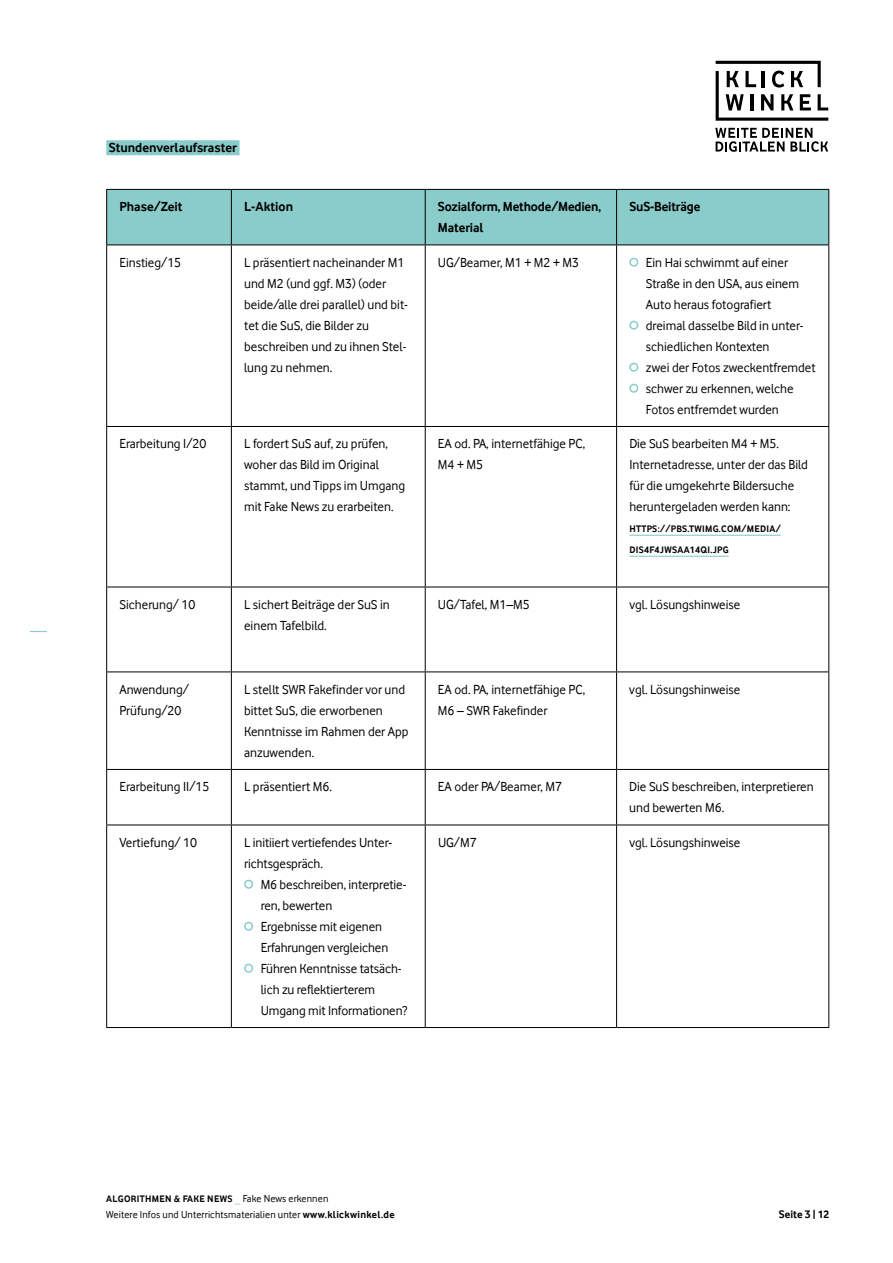
<style>
.page{position:relative;width:893px;height:1263px;background:#fff}
.page>*{position:absolute;margin:0;border:0;box-sizing:border-box;transform-origin:0 0}
.t1{font:13.5px/21px "Vodafone Rg";color:#000}
.t2{font:700 13.5px/21px "Vodafone Rg";letter-spacing:-.01em;color:#000}
.t3{font:700 11.25px "Vodafone Rg";color:#000}
.t4{font:10.5px "Vodafone Rg";letter-spacing:.01em;color:#000}
.t5{font:700 9.75px/21px "Vodafone Rg";letter-spacing:.03em;color:#000}
.s1{font-size:11.25px;color:#89ccca}
.s2{font-weight:400;font-size:10.5px}
.s3{font-weight:700}
</style>
<div class="page">
<svg style="left:30px;top:631px;width:17px;height:1px"></svg>
<svg style="left:715px;top:128px;width:113px;height:24px"></svg>
<svg style="left:716px;top:61px;width:112px;height:60px"></svg>
<div style="left:107px;top:190px;width:721px;height:55px;background:#89ccca"></div>
<hr style="left:106px;top:245px;width:1px;height:181px;background:#000">
<hr style="left:231px;top:245px;width:1px;height:181px;background:#000">
<hr style="left:425px;top:245px;width:1px;height:181px;background:#000">
<hr style="left:616px;top:245px;width:1px;height:181px;background:#000">
<hr style="left:828px;top:245px;width:1px;height:181px;background:#000">
<hr style="left:106px;top:426px;width:125px;height:1px;background:#000">
<hr style="left:106px;top:427px;width:1px;height:160px;background:#000">
<hr style="left:231px;top:426px;width:194px;height:1px;background:#000">
<hr style="left:231px;top:427px;width:1px;height:160px;background:#000">
<hr style="left:425px;top:426px;width:192px;height:1px;background:#000">
<hr style="left:425px;top:427px;width:1px;height:160px;background:#000">
<hr style="left:617px;top:426px;width:212px;height:1px;background:#000">
<hr style="left:616px;top:427px;width:1px;height:160px;background:#000">
<hr style="left:828px;top:427px;width:1px;height:160px;background:#000">
<hr style="left:106px;top:587px;width:125px;height:1px;background:#000">
<hr style="left:106px;top:587px;width:1px;height:84px;background:#000">
<hr style="left:231px;top:587px;width:194px;height:1px;background:#000">
<hr style="left:231px;top:587px;width:1px;height:84px;background:#000">
<hr style="left:425px;top:587px;width:192px;height:1px;background:#000">
<hr style="left:425px;top:587px;width:1px;height:84px;background:#000">
<hr style="left:617px;top:587px;width:212px;height:1px;background:#000">
<hr style="left:616px;top:587px;width:1px;height:84px;background:#000">
<hr style="left:828px;top:587px;width:1px;height:84px;background:#000">
<hr style="left:106px;top:671px;width:125px;height:1px;background:#000">
<hr style="left:106px;top:672px;width:1px;height:97px;background:#000">
<hr style="left:231px;top:671px;width:194px;height:1px;background:#000">
<hr style="left:231px;top:672px;width:1px;height:97px;background:#000">
<hr style="left:425px;top:671px;width:192px;height:1px;background:#000">
<hr style="left:425px;top:672px;width:1px;height:97px;background:#000">
<hr style="left:617px;top:671px;width:212px;height:1px;background:#000">
<hr style="left:616px;top:672px;width:1px;height:97px;background:#000">
<hr style="left:828px;top:672px;width:1px;height:97px;background:#000">
<hr style="left:106px;top:769px;width:125px;height:1px;background:#000">
<hr style="left:106px;top:770px;width:1px;height:55px;background:#000">
<hr style="left:231px;top:769px;width:194px;height:1px;background:#000">
<hr style="left:231px;top:770px;width:1px;height:55px;background:#000">
<hr style="left:425px;top:769px;width:192px;height:1px;background:#000">
<hr style="left:425px;top:770px;width:1px;height:55px;background:#000">
<hr style="left:617px;top:769px;width:212px;height:1px;background:#000">
<hr style="left:616px;top:770px;width:1px;height:55px;background:#000">
<hr style="left:828px;top:770px;width:1px;height:55px;background:#000">
<hr style="left:106px;top:825px;width:125px;height:1px;background:#000">
<hr style="left:106px;top:825px;width:1px;height:202px;background:#000">
<hr style="left:231px;top:825px;width:194px;height:1px;background:#000">
<hr style="left:231px;top:825px;width:1px;height:202px;background:#000">
<hr style="left:425px;top:825px;width:192px;height:1px;background:#000">
<hr style="left:425px;top:825px;width:1px;height:202px;background:#000">
<hr style="left:617px;top:825px;width:212px;height:1px;background:#000">
<hr style="left:616px;top:825px;width:1px;height:202px;background:#000">
<hr style="left:828px;top:825px;width:1px;height:202px;background:#000">
<hr style="left:106px;top:189px;width:125px;height:1px;background:#000">
<hr style="left:106px;top:190px;width:1px;height:55px;background:#000">
<hr style="left:231px;top:189px;width:194px;height:1px;background:#000">
<hr style="left:231px;top:190px;width:1px;height:55px;background:#000">
<hr style="left:425px;top:189px;width:192px;height:1px;background:#000">
<hr style="left:425px;top:190px;width:1px;height:55px;background:#000">
<hr style="left:617px;top:189px;width:212px;height:1px;background:#000">
<hr style="left:616px;top:190px;width:1px;height:55px;background:#000">
<hr style="left:828px;top:190px;width:1px;height:55px;background:#000">
<hr style="left:106px;top:245px;width:125px;height:1px;background:#000">
<hr style="left:231px;top:245px;width:194px;height:1px;background:#000">
<hr style="left:425px;top:245px;width:192px;height:1px;background:#000">
<hr style="left:617px;top:245px;width:212px;height:1px;background:#000">
<hr style="left:106px;top:1027px;width:125px;height:1px;background:#000">
<hr style="left:231px;top:1027px;width:194px;height:1px;background:#000">
<hr style="left:425px;top:1027px;width:192px;height:1px;background:#000">
<hr style="left:617px;top:1027px;width:212px;height:1px;background:#000">
<div style="left:629px;top:258px;width:9px;height:9px;border:2px solid #89ccca;border-radius:50%"></div>
<div style="left:629px;top:321px;width:9px;height:9px;border:2px solid #89ccca;border-radius:50%"></div>
<div style="left:629px;top:363px;width:9px;height:9px;border:2px solid #89ccca;border-radius:50%"></div>
<div style="left:629px;top:384px;width:9px;height:9px;border:2px solid #89ccca;border-radius:50%"></div>
<hr style="left:629px;top:535px;width:152px;height:1px;background:#89ccca">
<hr style="left:629px;top:556px;width:100px;height:1px;background:#89ccca">
<div style="left:244px;top:880px;width:9px;height:9px;border:2px solid #89ccca;border-radius:50%"></div>
<div style="left:244px;top:922px;width:9px;height:9px;border:2px solid #89ccca;border-radius:50%"></div>
<div style="left:244px;top:964px;width:9px;height:9px;border:2px solid #89ccca;border-radius:50%"></div>
<div style="left:106px;top:140px;width:134px;height:15px;background:#89ccca"></div>
<p class="t2" style="left:109px;top:136px;width:130px">Stundenverlaufsraster</p>
<p class="t2" style="left:119px;top:196px;width:65px">Phase/Zeit</p>
<p class="t2" style="left:244px;top:196px;width:51px">L-Aktion</p>
<p class="t2" style="left:438px;top:196px;width:165px">Sozialform, Methode/Medien,<br>Material</p>
<p class="t2" style="left:629px;top:196px;width:73px">SuS-Beiträge</p>
<p class="t1" style="left:119px;top:252px;width:63px">Einstieg/15</p>
<p class="t1" style="left:244px;top:252px;width:165px">L präsentiert nacheinander M1 und M2 (und ggf. M3) (oder beide/alle drei parallel) und bit&shy;tet die SuS, die Bilder zu beschreiben und zu ihnen Stel&shy;lung zu nehmen.</p>
<p class="t1" style="left:438px;top:252px;width:143px">UG/Beamer, M1 + M2 + M3</p>
<p class="t1" style="left:646px;top:252px;width:171px">Ein Hai schwimmt auf einer<br>Straße in den USA, aus einem<br>Auto heraus fotografiert<br>dreimal dasselbe Bild in unter&shy;schiedlichen Kontexten<br>zwei der Fotos zweckentfremdet schwer zu erkennen, welche<br>Fotos entfremdet wurden</p>
<p class="t1" style="left:119px;top:433px;width:88px">Erarbeitung I/20</p>
<p class="t1" style="left:244px;top:433px;width:163px">L fordert SuS auf, zu prüfen, woher das Bild im Original stammt, und Tipps im Umgang mit Fake News zu erarbeiten.</p>
<p class="t1" style="left:438px;top:433px;width:149px">EA od. PA, internetfähige PC,<br>M4 + M5</p>
<p class="t1" style="left:629px;top:433px;width:180px">Die SuS bearbeiten M4 + M5.<br>Internetadresse, unter der das Bild für die umgekehrte Bildersuche heruntergeladen werden kann:</p>
<p class="t5" style="left:629px;top:518px;width:153px">HTTPS://PBS.TWIMG.COM/MEDIA/<br>DIS4F4JWSAA14QI.JPG</p>
<p class="t1" style="left:119px;top:594px;width:78px">Sicherung/ 10</p>
<p class="t1" style="left:244px;top:594px;width:147px">L sichert Beiträge der SuS in einem Tafelbild.</p>
<p class="t1" style="left:438px;top:594px;width:93px">UG/Tafel, M1–M5</p>
<p class="t1" style="left:629px;top:594px;width:113px">vgl. Lösungshinweise</p>
<p class="t1" style="left:119px;top:679px;width:71px">Anwendung/<br>Prüfung/20</p>
<p class="t1" style="left:244px;top:679px;width:166px">L stellt SWR Fakefinder vor und bittet SuS, die erworbenen<br>Kenntnisse im Rahmen der App anzuwenden.</p>
<p class="t1" style="left:438px;top:679px;width:149px">EA od. PA, internetfähige PC,<br>M6 – SWR Fakefinder</p>
<p class="t1" style="left:629px;top:679px;width:113px">vgl. Lösungshinweise</p>
<p class="t1" style="left:119px;top:776px;width:92px">Erarbeitung II/15</p>
<p class="t1" style="left:244px;top:776px;width:89px">L präsentiert M6.</p>
<p class="t1" style="left:438px;top:776px;width:126px">EA oder PA/Beamer, M7</p>
<p class="t1" style="left:629px;top:776px;width:186px">Die SuS beschreiben, interpretieren und bewerten M6.</p>
<p class="t1" style="left:119px;top:832px;width:79px">Vertiefung/ 10</p>
<p class="t1" style="left:244px;top:832px;width:150px">L initiiert vertiefendes Unter&shy;richtsgespräch.</p>
<p class="t1" style="left:261px;top:874px;width:148px">M6 beschreiben, interpretie&shy;ren, bewerten<br>Ergebnisse mit eigenen<br>Erfahrungen vergleichen<br>Führen Kenntnisse tatsäch&shy;lich zu reflektierterem<br>Umgang mit Informationen?</p>
<p class="t1" style="left:438px;top:832px;width:40px">UG/M7</p>
<p class="t1" style="left:629px;top:832px;width:113px">vgl. Lösungshinweise</p>
<p class="t5" style="left:106px;top:1188px;width:224px">ALGORITHMEN &amp; FAKE NEWS <span class="s1">_</span> <span class="s2">Fake News erkennen</span></p>
<p class="t4" style="left:106px;top:1209px;width:290px">Weitere Infos und Unterrichtsmaterialien unter <span class="s3">www.klickwinkel.de</span></p>
<p class="t3" style="left:779px;top:1208px;width:52px">Seite 3 | 12</p>
</div>
